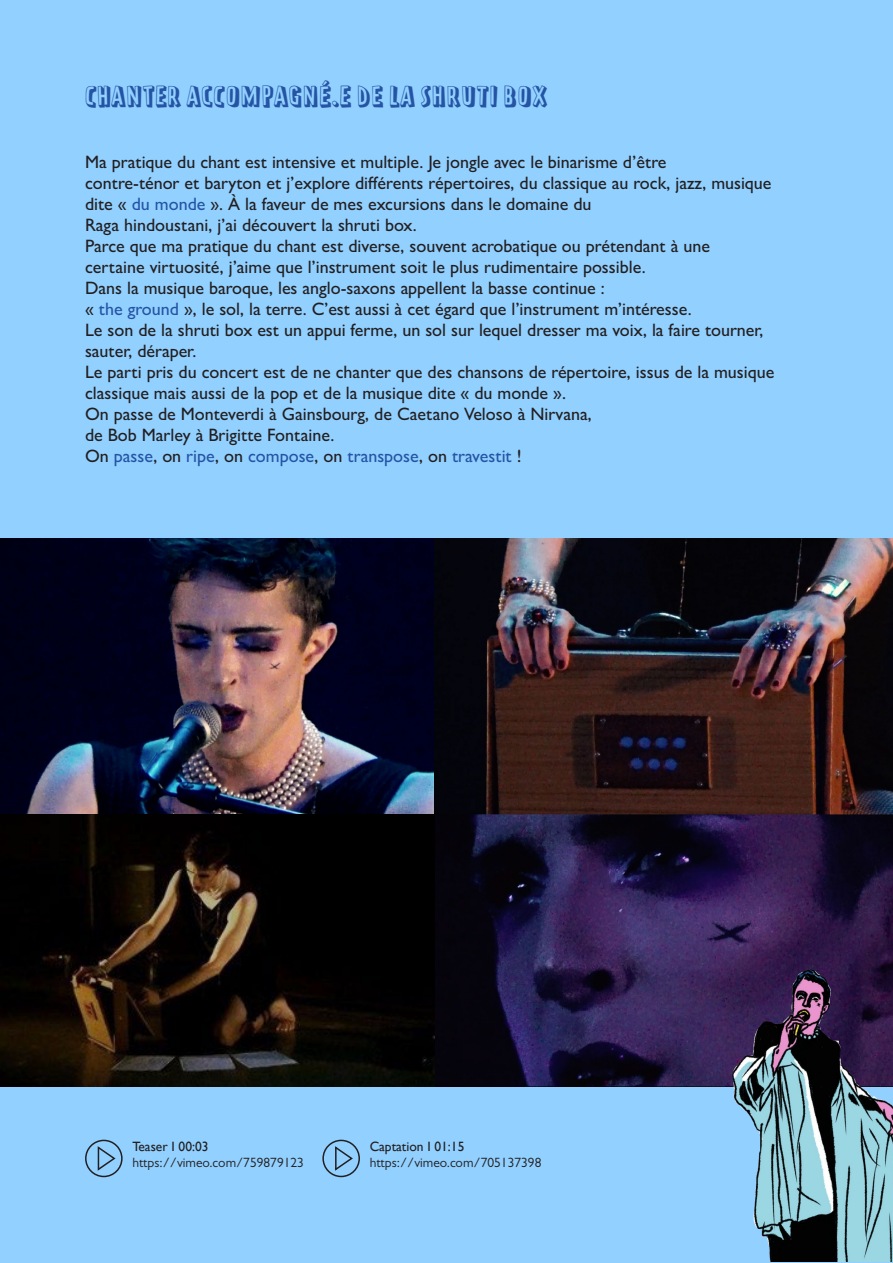
<style>
.page{position:relative;width:893px;height:1263px;background:#91d0ff}
.page>*{position:absolute;margin:0;border:0;box-sizing:border-box;transform-origin:0 0}
.t1{font:25.5px "Prater Block Pro";letter-spacing:.02em;color:#2654a4}
.t2{font:500 18px "Gill Sans";color:#231f20}
.t3{font:500 18px "Gill Sans";color:#2654a4}
.t4{font:13.5px "Gill Sans";color:#231f20}
.t5{font:13.5px "Gill Sans";color:#231f20}
.s1{color:#2654a4}
.s2{color:#231f20}
</style>
<div class="page">
<img style="left:0;top:538px;width:893px;height:549px">
<img style="left:718px;top:951px;width:175px;height:310px">
<div style="left:85px;top:1140px;width:38px;height:37px;border:2px solid #231f20;border-radius:50%"></div>
<svg style="left:97px;top:1145px;width:20px;height:26px"></svg>
<div style="left:322px;top:1140px;width:38px;height:37px;border:2px solid #231f20;border-radius:50%"></div>
<svg style="left:335px;top:1145px;width:19px;height:26px"></svg>
<p class="t1" style="left:85px;top:77px;width:464px">CHANTER ACCOMPAGNÉ.E DE LA SHRUTI BOX</p>
<p class="t2" style="left:85px;top:151px;width:583px">Ma pratique du chant est intensive et multiple. Je jongle avec le binarisme d’être</p>
<p class="t2" style="left:85px;top:172px;width:688px">contre-ténor et baryton et j’explore différents répertoires, du classique au rock, jazz, musique</p>
<p class="t2" style="left:85px;top:193px;width:508px">dite « <span class="s1">du monde</span> ». À la faveur de mes excursions dans le domaine du</p>
<p class="t2" style="left:85px;top:214px;width:333px">Raga hindoustani, j’ai découvert la shruti box.</p>
<p class="t2" style="left:85px;top:235px;width:627px">Parce que ma pratique du chant est diverse, souvent acrobatique ou prétendant à une</p>
<p class="t2" style="left:85px;top:256px;width:562px">certaine virtuosité, j’aime que l’instrument soit le plus rudimentaire possible.</p>
<p class="t2" style="left:85px;top:277px;width:521px">Dans la musique baroque, les anglo-saxons appellent la basse continue :</p>
<p class="t2" style="left:85px;top:298px;width:608px">« <span class="s1">the ground</span> », le sol, la terre. C’est aussi à cet égard que l’instrument m’intéresse.</p>
<p class="t2" style="left:85px;top:319px;width:680px">Le son de la shruti box est un appui ferme, un sol sur lequel dresser ma voix, la faire tourner,</p>
<p class="t2" style="left:85px;top:340px;width:113px">sauter, déraper.</p>
<p class="t2" style="left:85px;top:361px;width:691px">Le parti pris du concert est de ne chanter que des chansons de répertoire, issus de la musique</p>
<p class="t2" style="left:85px;top:382px;width:482px">classique mais aussi de la pop et de la musique dite « du monde ».</p>
<p class="t2" style="left:85px;top:403px;width:508px">On passe de Monteverdi à Gainsbourg, de Caetano Veloso à Nirvana,</p>
<p class="t2" style="left:85px;top:424px;width:251px">de Bob Marley à Brigitte Fontaine.</p>
<p class="t3" style="left:85px;top:445px;width:438px"><span class="s2">On</span> passe<span class="s2">, on</span> ripe<span class="s2">, on</span> compose<span class="s2">, on</span> transpose<span class="s2">, on</span> travestit <span class="s2">!</span></p>
<p class="t5" style="left:132px;top:1139px;width:78px">Teaser I 00:03</p>
<p class="t4" style="left:132px;top:1155px;width:173px">https://vimeo.com/759879123</p>
<p class="t5" style="left:370px;top:1139px;width:96px">Captation I 01:15</p>
<p class="t4" style="left:370px;top:1155px;width:173px">https://vimeo.com/705137398</p>
</div>
